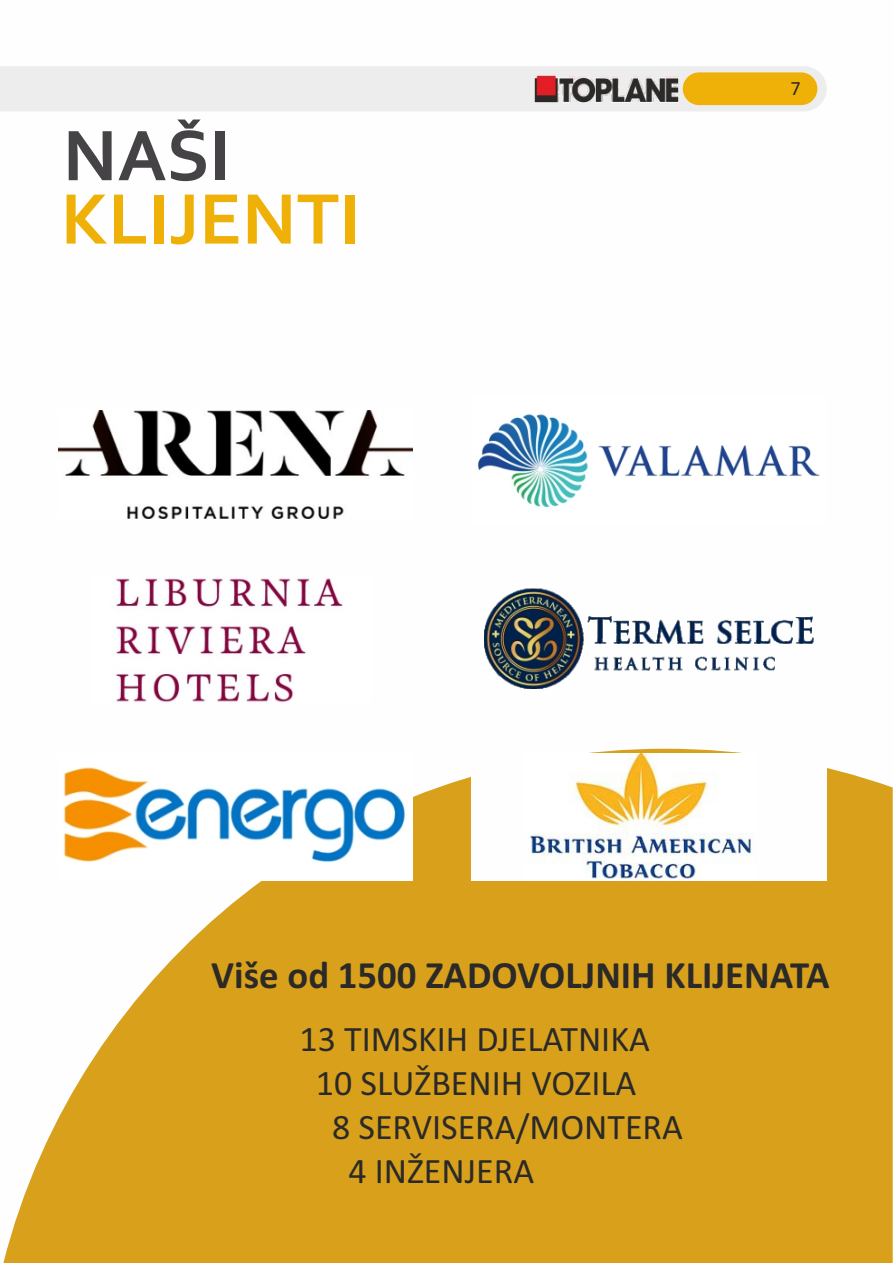
<style>
.page{position:relative;width:893px;height:1263px;background:#fff}
.page>*{position:absolute;margin:0;border:0;box-sizing:border-box;transform-origin:0 0}
.t1{font:700 75px "Corbel";color:#efb108}
.t2{font:700 75px "Corbel";color:#454346}
.t3{font:700 38.85px "Calibri";color:#2b2a29}
.t4{font:36px "Calibri";color:#2b2a29}
.t5{font:20.25px "Calibri";color:#2b2a29}
</style>
<div class="page">
<svg style="left:3px;top:749px;width:890px;height:514px;background:#deae3a"></svg>
<img style="left:58px;top:411px;width:355px;height:107px">
<img style="left:477px;top:414px;width:343px;height:94px">
<img style="left:116px;top:578px;width:227px;height:125px">
<img style="left:485px;top:588px;width:329px;height:100px">
<img style="left:58px;top:753px;width:355px;height:128px">
<svg style="left:472px;top:753px;width:354px;height:128px"></svg>
<img style="left:523px;top:753px;width:234px;height:128px">
<div style="left:0;top:66px;width:827px;height:45px;background:#eeedee"></div>
<div style="left:683px;top:72px;width:134px;height:33px;background:#efb108;border-radius:16px"></div>
<img style="left:534px;top:75px;width:144px;height:27px">
<h1 class="t2" style="left:63px;top:124px;width:169px">NAŠI</h1>
<h1 class="t1" style="left:61px;top:188px;width:301px">KLIJENTI</h1>
<p class="t5" style="left:790px;top:80px;width:12px">7</p>
<p class="t3" style="left:211px;top:959px;width:620px">Više od 1500 ZADOVOLJNIH KLIJENATA</p>
<p class="t4" style="left:300px;top:1024px;width:352px">13 TIMSKIH DJELATNIKA</p>
<p class="t4" style="left:316px;top:1068px;width:322px">10 SLUŽBENIH VOZILA</p>
<p class="t4" style="left:332px;top:1112px;width:352px">8 SERVISERA/MONTERA</p>
<p class="t4" style="left:348px;top:1156px;width:187px">4 INŽENJERA</p>
</div>
